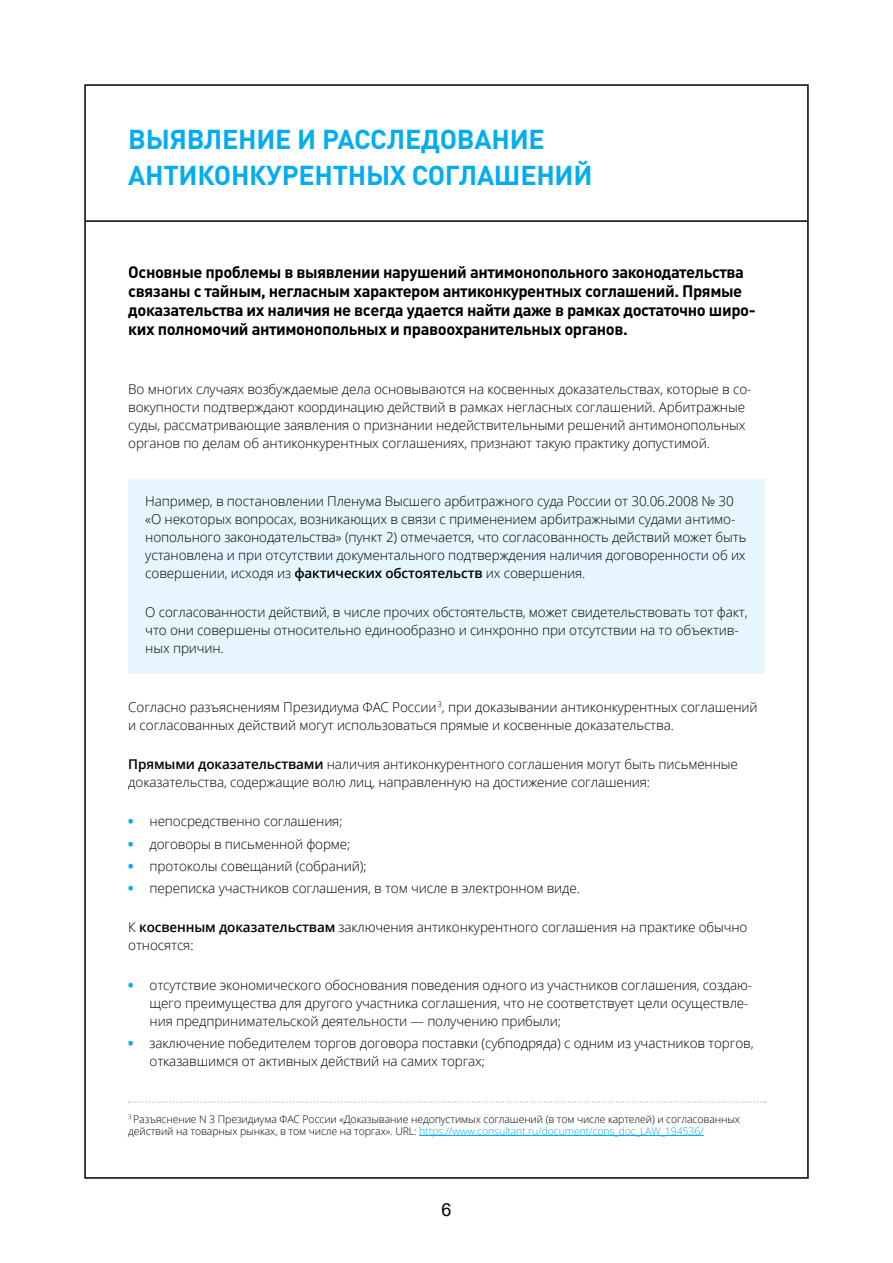
<style>
.page{position:relative;width:893px;height:1263px;background:#fff}
.page>*{position:absolute;margin:0;border:0;box-sizing:border-box;transform-origin:0 0}
.t1{font:700 27px/36px "DIN Pro";letter-spacing:-.01em;color:#00aeef}
.t2{font:18px "Arial";color:#000}
.t3{font:700 16.5px/19px "DIN Pro";letter-spacing:-.025em;color:#000}
.t4{font:300 13.5px/18px "Open Sans";letter-spacing:-.01em;color:#000}
.t5{font:300 10.5px/12.1px "Open Sans";letter-spacing:-.01em;color:#000}
.s1{font-weight:600}
.s2{font-weight:800;color:#00aeef}
.s3{color:#00aeef}
</style>
<div class="page">
<hr style="left:86px;top:220px;width:721px;height:2px;background:#000">
<svg style="left:129px;top:1101px;width:636px;height:1px"></svg>
<hr style="left:419px;top:1135px;width:285px;height:1px;background:#00aeef">
<div style="left:128px;top:479px;width:637px;height:119px;background:#e7f5fe"></div>
<div style="left:128px;top:590px;width:637px;height:84px;background:#e7f5fe"></div>
<h1 class="t1" style="left:128px;top:120px;width:466px">ВЫЯВЛЕНИЕ И РАССЛЕДОВАНИЕ<br>АНТИКОНКУРЕНТНЫХ СОГЛАШЕНИЙ</h1>
<p class="t3" style="left:128px;top:262px;width:629px">Основные проблемы в выявлении нарушений антимонопольного законодательства связаны с тайным, негласным характером антиконкурентных соглашений. Прямые доказательства их наличия не всегда удается найти даже в рамках достаточно широ&shy;ких полномочий антимонопольных и правоохранительных органов.</p>
<p class="t4" style="left:128px;top:379px;width:625px">Во многих случаях возбуждаемые дела основываются на косвенных доказательствах, которые в со&shy;вокупности подтверждают координацию действий в рамках негласных соглашений. Арбитражные суды, рассматривающие заявления о признании недействительными решений антимонопольных органов по делам об антиконкурентных соглашениях, признают такую практику допустимой.</p>
<p class="t4" style="left:145px;top:492px;width:603px">Например, в постановлении Пленума Высшего арбитражного суда России от 30.06.2008 № 30 «О некоторых вопросах, возникающих в связи с применением арбитражными судами антимо&shy;нопольного законодательства» (пункт 2) отмечается, что согласованность действий может быть установлена и при отсутствии документального подтверждения наличия договоренности об их совершении, исходя из <span class="s1">фактических обстоятельств</span> их совершения.</p>
<p class="t4" style="left:145px;top:603px;width:604px">О согласованности действий, в числе прочих обстоятельств, может свидетельствовать тот факт, что они совершены относительно единообразно и синхронно при отсутствии на то объектив&shy;ных причин.</p>
<p class="t4" style="left:128px;top:697px;width:631px">Согласно разъяснениям Президиума ФАС России <sup>3</sup>, при доказывании антиконкурентных соглашений и согласованных действий могут использоваться прямые и косвенные доказательства.</p>
<p class="t4" style="left:128px;top:755px;width:611px"><span class="s1">Прямыми доказательствами</span> наличия антиконкурентного соглашения могут быть письменные доказательства, содержащие волю лиц, направленную на достижение соглашения:</p>
<p class="t4" style="left:128px;top:812px;width:216px"><span class="s2">•</span> непосредственно соглашения;</p>
<p class="t4" style="left:128px;top:834px;width:224px"><span class="s2">•</span> договоры в письменной форме;</p>
<p class="t4" style="left:128px;top:856px;width:240px"><span class="s2">•</span> протоколы совещаний (собраний);</p>
<p class="t4" style="left:128px;top:879px;width:453px"><span class="s2">•</span> переписка участников соглашения, в том числе в электронном виде.</p>
<p class="t4" style="left:128px;top:918px;width:621px">К <span class="s1">косвенным доказательствам</span> заключения антиконкурентного соглашения на практике обычно относятся:</p>
<p class="t4" style="left:150px;top:975px;width:604px;text-indent:-21px"><span class="s2">•</span> отсутствие экономического обоснования поведения одного из участников соглашения, создаю&shy;щего преимущества для другого участника соглашения, что не соответствует цели осуществле&shy;ния предпринимательской деятельности — получению прибыли;</p>
<p class="t4" style="left:150px;top:1033px;width:605px;text-indent:-21px"><span class="s2">•</span> заключение победителем торгов договора поставки (субподряда) с одним из участников торгов, отказавшимся от активных действий на самих торгах;</p>
<p class="t5" style="left:128px;top:1112px;width:613px"><sup>3</sup> Разъяснение N 3 Президиума ФАС России «Доказывание недопустимых соглашений (в том числе картелей) и согласованных действий на товарных рынках, в том числе на торгах». URL: <span class="s3">https://www.consultant.ru/document/cons_doc_LAW_194536/</span></p>
<h2 class="t2" style="left:441px;top:1197px;width:12px">6</h2>
</div>
